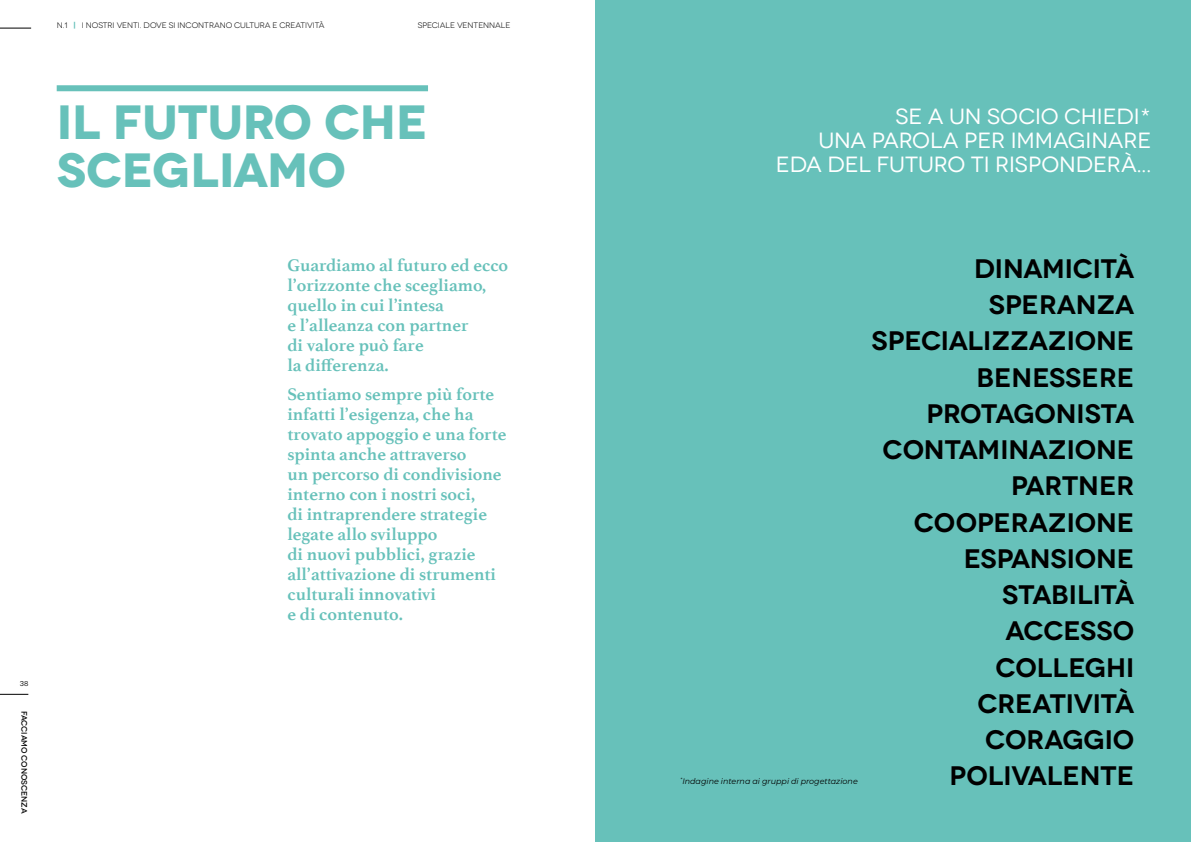
<style>
.page{position:relative;width:1191px;height:842px;background:#fff}
.page>*{position:absolute;margin:0;border:0;box-sizing:border-box;transform-origin:0 0}
.t1{font:700 48px/48px "Novecentowide";letter-spacing:-.005em;color:#67c1ba}
.t2{font:600 26.7px/36.2px "Novecentowide";color:#000;text-align:right}
.t3{font:22px/24px "Novecentowide";color:#fff;text-align:right}
.t4{font:700 18px/20px "Athelas";color:#67c1ba}
.t5{font:8px "Novecentowide";color:#000}
.t6{font:italic 8px "Montserrat";color:#000}
.t7{font:500 8px "Novecentowide";letter-spacing:-.01em;color:#000}
.t8{font:7px "Novecentowide";color:#000}
.s1{font-weight:700;color:#67c1ba}
</style>
<div class="page">
<svg style="left:0;top:694px;width:28px;height:1px"></svg>
<hr style="left:0;top:28px;width:31px;height:1px;background:#000">
<div style="left:57px;top:85px;width:371px;height:6px;background:#67c1ba"></div>
<div style="left:595px;top:0;width:596px;height:842px;background:#67c1ba"></div>
<p class="t5" style="left:57px;top:21px;width:269px">N.1 <span class="s1">|</span> I NOSTRI VENTI. DOVE SI INCONTRANO CULTURA E CREATIVITÀ</p>
<p class="t5" style="left:418px;top:21px;width:94px">SPECIALE VENTENNALE</p>
<p class="t8" style="left:20px;top:680px;width:10px">38</p>
<p class="t7" style="left:29px;top:711px;width:104px;rotate:90deg">facciamo conoscenza</p>
<h1 class="t1" style="left:57px;top:99px;width:373px">IL FUTURO CHE<br>SCEGLIAMO</h1>
<p class="t4" style="left:287px;top:255px;width:222px">Guardiamo al futuro ed ecco l’orizzonte che scegliamo, quello in cui l’intesa<br>e l’alleanza con partner<br>di valore può fare<br>la differenza.</p>
<p class="t4" style="left:287px;top:383px;width:221px">Sentiamo sempre più forte infatti l’esigenza, che ha trovato appoggio e una forte spinta anche attraverso<br>un percorso di condivisione interno con i nostri soci,<br>di intraprendere strategie legate allo sviluppo<br>di nuovi pubblici, grazie all’attivazione di strumenti culturali innovativi<br>e di contenuto.</p>
<p class="t3" style="left:776px;top:105px;width:377px">SE A UN SOCIO CHIEDI*<br>UNA PAROLA PER IMMAGINARE<br>EDA DEL FUTURO TI RISPONDERÀ...</p>
<p class="t6" style="left:680px;top:776px;width:179px"><sup>*</sup>Indagine interna ai gruppi di progettazione</p>
<h2 class="t2" style="left:871px;top:251px;width:264px">DINAMICITÀ<br>SPERANZA<br>SPECIALIZZAZIONE<br>BENESSERE<br>PROTAGONISTA<br>CONTAMINAZIONE<br>PARTNER<br>COOPERAZIONE<br>ESPANSIONE<br>STABILITÀ<br>ACCESSO<br>COLLEGHI<br>CREATIVITÀ<br>CORAGGIO<br>POLIVALENTE</h2>
</div>
